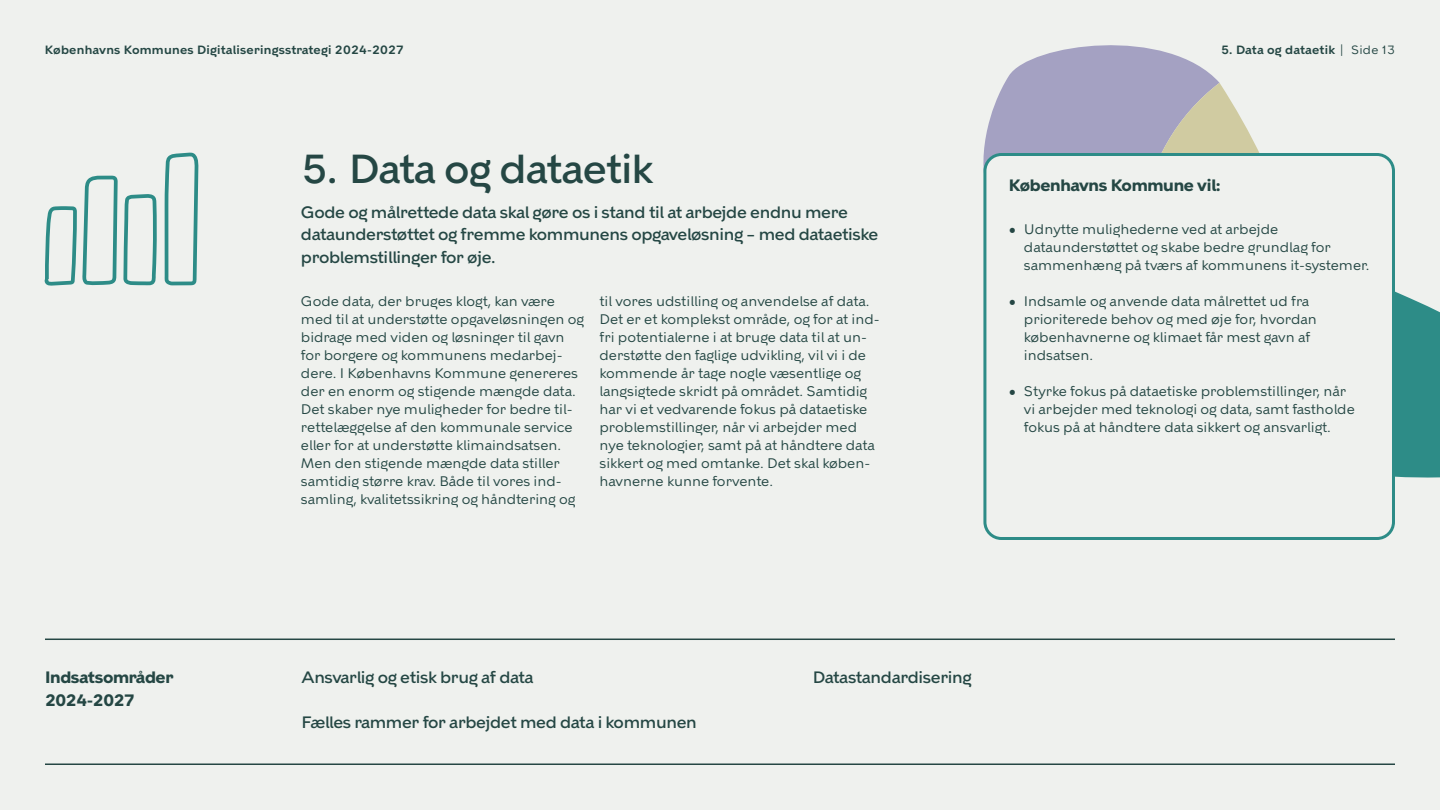
<style>
.page{position:relative;width:1440px;height:810px;background:#eff1ee}
.page>*{position:absolute;margin:0;border:0;box-sizing:border-box;transform-origin:0 0}
.t1{font:500 40.5px "KBH";letter-spacing:-.02em;color:#254744}
.t2{font:500 16.5px/22.5px "KBH";letter-spacing:-.02em;color:#254744}
.t3{font:700 16.5px/22.5px "KBH";letter-spacing:-.02em;color:#254744}
.t4{font:13.88px/18px "KBH";color:#254744}
.t5{font:600 12px "KBH";letter-spacing:.02em;color:#254744}
.s1{font-weight:400}
</style>
<div class="page">
<div style="left:1395px;top:291px;width:45px;height:187px;background:#2d8c87"></div>
<svg style="left:983px;top:45px;width:237px;height:120px;fill:#a4a1c2"></svg>
<svg style="left:1113px;top:83px;width:147px;height:70px;background:#bebbbb"></svg>
<svg style="left:44px;top:152px;width:155px;height:134px"></svg>
<hr style="left:45px;top:639px;width:1350px;height:1px;background:#254744">
<hr style="left:45px;top:764px;width:1350px;height:1px;background:#254744">
<div style="left:985px;top:155px;width:408px;height:383px;background:#eff1ee;border-radius:16px"></div>
<div style="left:983px;top:153px;width:412px;height:387px;border:3px solid #2d8c87;border-radius:16px"></div>
<p class="t5" style="left:45px;top:45px;width:361px">Københavns Kommunes Digitaliseringsstrategi 2024-2027</p>
<p class="t5" style="left:1221px;top:45px;width:175px">5. Data og dataetik <span class="s1">| Side 13</span></p>
<h1 class="t1" style="left:301px;top:152px;width:354px">5. Data og dataetik</h1>
<p class="t2" style="left:301px;top:202px;width:579px">Gode og målrettede data skal gøre os i stand til at arbejde endnu mere dataunderstøttet og fremme kommunens opgaveløsning – med dataetiske problemstillinger for øje.</p>
<p class="t4" style="left:301px;top:292px;width:285px">Gode data, der bruges klogt, kan være med til at understøtte opgaveløsningen og bidrage med viden og løsninger til gavn for borgere og kommunens medarbej&shy;dere. I Københavns Kommune genereres der en enorm og stigende mængde data.<br>Det skaber nye muligheder for bedre til&shy;rettelæggelse af den kommunale service eller for at understøtte klimaindsatsen.<br>Men den stigende mængde data stiller samtidig større krav. Både til vores ind&shy;samling, kvalitetssikring og håndtering og</p>
<p class="t4" style="left:600px;top:292px;width:282px">til vores udstilling og anvendelse af data.<br>Det er et komplekst område, og for at ind&shy;fri potentialerne i at bruge data til at un&shy;derstøtte den faglige udvikling, vil vi i de kommende år tage nogle væsentlige og langsigtede skridt på området. Samtidig har vi et vedvarende fokus på dataetiske problemstillinger, når vi arbejder med nye teknologier, samt på at håndtere data sikkert og med omtanke. Det skal køben&shy;havnerne kunne forvente.</p>
<p class="t3" style="left:1009px;top:175px;width:213px">Københavns Kommune vil:</p>
<p class="t4" style="left:1024px;top:220px;width:347px;text-indent:-15px">• Udnytte mulighederne ved at arbejde dataunderstøttet og skabe bedre grundlag for sammenhæng på tværs af kommunens it-systemer.</p>
<p class="t4" style="left:1024px;top:292px;width:294px;text-indent:-15px">• Indsamle og anvende data målrettet ud fra prioriterede behov og med øje for, hvordan københavnerne og klimaet får mest gavn af indsatsen.</p>
<p class="t4" style="left:1024px;top:382px;width:332px;text-indent:-15px">• Styrke fokus på dataetiske problemstillinger, når vi arbejder med teknologi og data, samt fastholde fokus på at håndtere data sikkert og ansvarligt.</p>
<p class="t3" style="left:45px;top:668px;width:130px">Indsatsområder<br>2024-2027</p>
<p class="t2" style="left:813px;top:668px;width:160px">Datastandardisering</p>
<p class="t2" style="left:301px;top:668px;width:234px">Ansvarlig og etisk brug af data</p>
<p class="t2" style="left:301px;top:713px;width:397px">Fælles rammer for arbejdet med data i kommunen</p>
</div>
